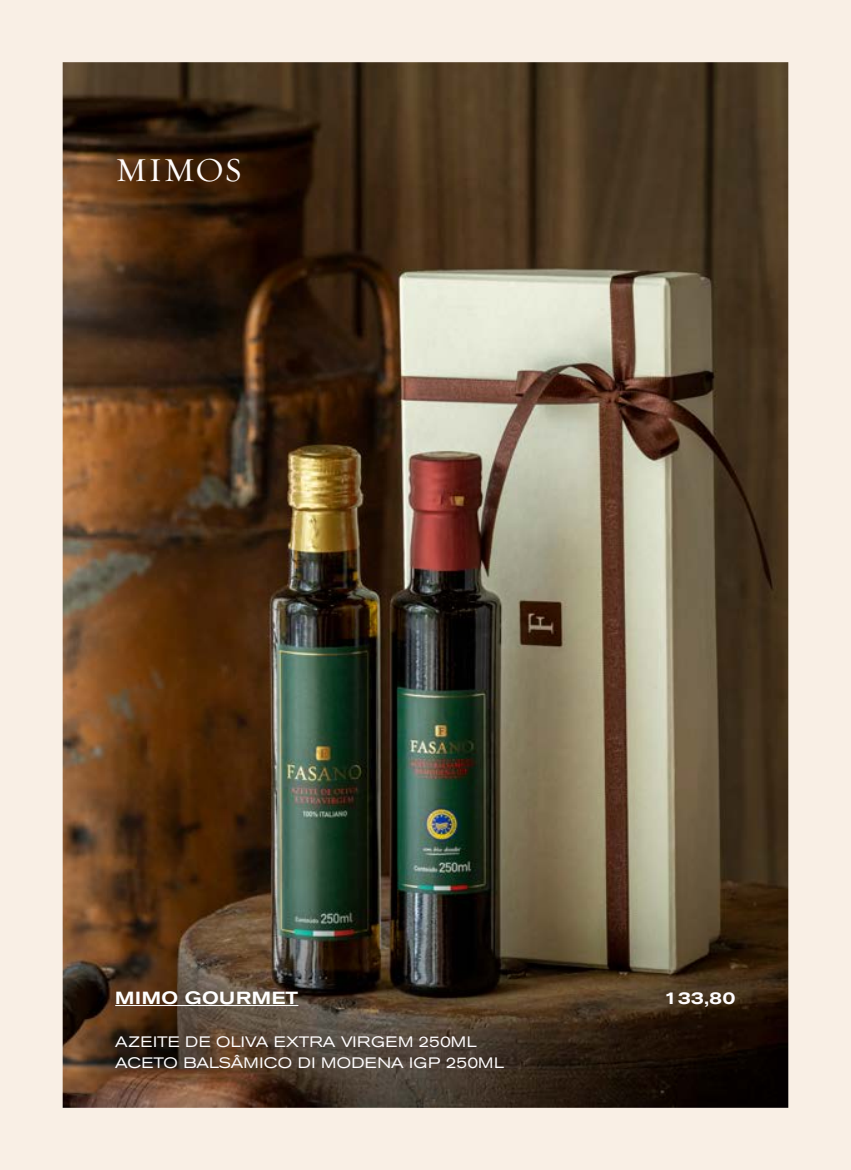
<style>
.page{position:relative;width:851px;height:1170px;background:#fff}
.page>*{position:absolute;margin:0;border:0;box-sizing:border-box;transform-origin:0 0}
.t1{font:33.75px "Requiem Text HTF Roman";color:#fffbfa}
.t2{font:500 expanded 17.5px "Akzidenz Grotesk BE";letter-spacing:.04em;color:#fff}
.t3{font:500 expanded 17.5px "Akzidenz Grotesk BE";color:#fffdfe}
.t4{font:expanded 15px/21.2px "Akzidenz Grotesk BE";letter-spacing:.02em;color:#fffdfe}
</style>
<div class="page">
<img style="left:0;top:0;width:850px;height:1169px">
<h1 class="t1" style="left:115px;top:150px;width:128px">MIMOS</h1>
<p class="t2" style="left:115px;top:987px;width:185px">MIMO GOURMET</p>
<p class="t3" style="left:664px;top:987px;width:73px">133,80</p>
<p class="t4" style="left:115px;top:1030px;width:390px">AZEITE DE OLIVA EXTRA VIRGEM 250ML<br>ACETO BALSÂMICO DI MODENA IGP 250ML</p>
</div>
